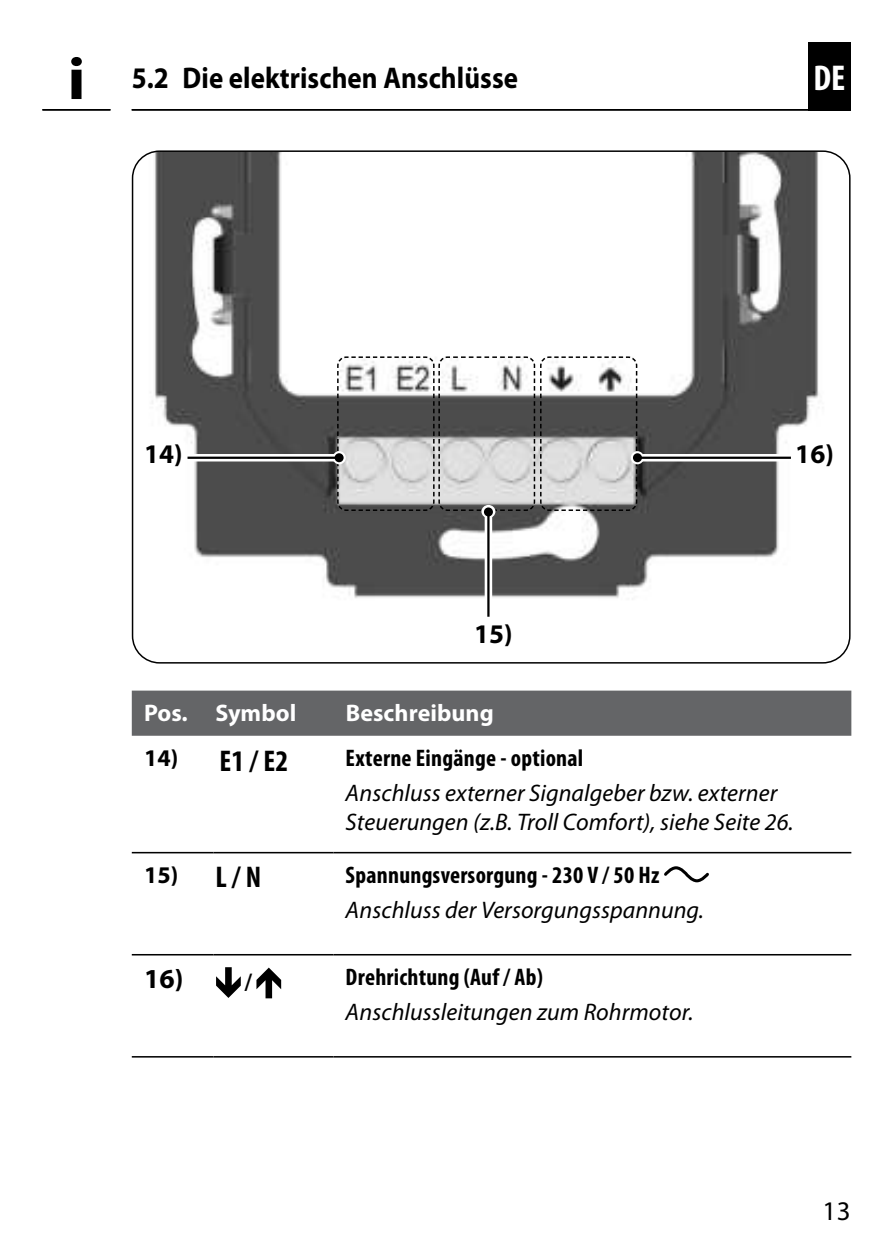
<style>
.page{position:relative;width:893px;height:1259px;background:#fff}
.page>*{position:absolute;margin:0;border:0;box-sizing:border-box;transform-origin:0 0}
.t1{font:700 60px "Myriad Pro";color:#000;scale:1.1 1}
.t2{font:700 condensed 36px "Myriad Pro";color:#fff}
.t3{font:700 30px "Myriad Pro";letter-spacing:.005em;color:#000;scale:.9 1}
.t4{font:700 condensed 30px "Myriad Pro";color:#000}
.t5{font:700 27.6px "Myriad Pro";color:#000}
.t6{font:700 27px "Myriad Pro";color:#000}
.t7{font:27px "Myriad Pro";color:#000}
.t8{font:italic 24px/29.4px "Myriad Pro";letter-spacing:.005em;color:#000}
.t9{font:700 condensed 24px "Myriad Pro";letter-spacing:.01em;color:#000}
.t10{font:700 24px "Myriad Pro";letter-spacing:.005em;color:#fff}
.t11{font:700 24px "Myriad Pro";color:#000}
.s1{font-stretch:normal;font-size:24px}
.s2{font-stretch:condensed;font-size:30px}
</style>
<div class="page">
<div style="left:808px;top:42px;width:42px;height:69px;background:#000"></div>
<hr style="left:132px;top:109px;width:718px;height:2px;background:#000">
<hr style="left:42px;top:109px;width:68px;height:2px;background:#000">
<img style="left:133px;top:152px;width:717px;height:446px">
<div style="left:132px;top:690px;width:719px;height:46px;background:#646567"></div>
<hr style="left:132px;top:954px;width:82px;height:1px;background:#000">
<hr style="left:214px;top:954px;width:119px;height:1px;background:#000">
<hr style="left:333px;top:954px;width:518px;height:1px;background:#000">
<hr style="left:132px;top:1056px;width:82px;height:1px;background:#000">
<hr style="left:214px;top:1056px;width:119px;height:1px;background:#000">
<hr style="left:333px;top:1056px;width:518px;height:1px;background:#000">
<hr style="left:132px;top:852px;width:82px;height:1px;background:#000">
<hr style="left:214px;top:852px;width:119px;height:1px;background:#000">
<hr style="left:333px;top:852px;width:518px;height:1px;background:#000">
<svg style="left:664px;top:866px;width:45px;height:17px"></svg>
<svg style="left:216px;top:967px;width:25px;height:31px"></svg>
<svg style="left:256px;top:967px;width:25px;height:31px"></svg>
<svg style="left:336px;top:356px;width:302px;height:156px"></svg>
<div style="left:485px;top:516px;width:7px;height:101px;background:#fff"></div>
<svg style="left:481px;top:505px;width:14px;height:13px"></svg>
<hr style="left:487px;top:512px;width:3px;height:105px;background:#000">
<div style="left:484px;top:507px;width:9px;height:9px;background:#000;border-radius:50%"></div>
<div style="left:188px;top:454px;width:147px;height:7px;background:#fff"></div>
<svg style="left:333px;top:451px;width:13px;height:13px"></svg>
<hr style="left:188px;top:456px;width:151px;height:3px;background:#000">
<div style="left:335px;top:453px;width:9px;height:9px;background:#000;border-radius:50%"></div>
<div style="left:642px;top:454px;width:149px;height:7px;background:#fff"></div>
<svg style="left:631px;top:451px;width:13px;height:13px"></svg>
<hr style="left:637px;top:456px;width:154px;height:3px;background:#000">
<div style="left:633px;top:453px;width:9px;height:9px;background:#000;border-radius:50%"></div>
<h1 class="t1" style="left:67px;top:48px;width:18px">i</h1>
<p class="t3" style="left:132px;top:62px;width:431px">5.2 Die elektrischen Anschlüsse</p>
<h2 class="t2" style="left:813px;top:57px;width:33px">DE</h2>
<p class="t6" style="left:144px;top:440px;width:40px">14)</p>
<p class="t6" style="left:474px;top:620px;width:40px">15)</p>
<p class="t6" style="left:795px;top:440px;width:40px">16)</p>
<p class="t10" style="left:144px;top:700px;width:154px">Pos. Symbol</p>
<p class="t10" style="left:346px;top:700px;width:150px">Beschreibung</p>
<p class="t4" style="left:144px;top:745px;width:146px"><span class="s1">14)</span> E1 / E2</p>
<p class="t9" style="left:346px;top:746px;width:239px">Externe Eingänge - optional</p>
<p class="t8" style="left:346px;top:780px;width:449px">Anschluss externer Signalgeber bzw. externer<br>Steuerungen (z.B. Troll Comfort), siehe Seite 26.</p>
<p class="t11" style="left:144px;top:862px;width:119px">15) <span class="s2">L / N</span></p>
<p class="t9" style="left:346px;top:862px;width:315px">Spannungsversorgung - 230 V / 50 Hz</p>
<p class="t8" style="left:346px;top:897px;width:360px">Anschluss der Versorgungsspannung.</p>
<p class="t5" style="left:144px;top:964px;width:41px">16)</p>
<p class="t9" style="left:245px;top:970px;width:8px">/</p>
<p class="t9" style="left:346px;top:964px;width:199px">Drehrichtung (Auf / Ab)</p>
<p class="t8" style="left:346px;top:999px;width:349px">Anschlussleitungen zum Rohrmotor.</p>
<p class="t7" style="left:822px;top:1197px;width:30px">13</p>
</div>
